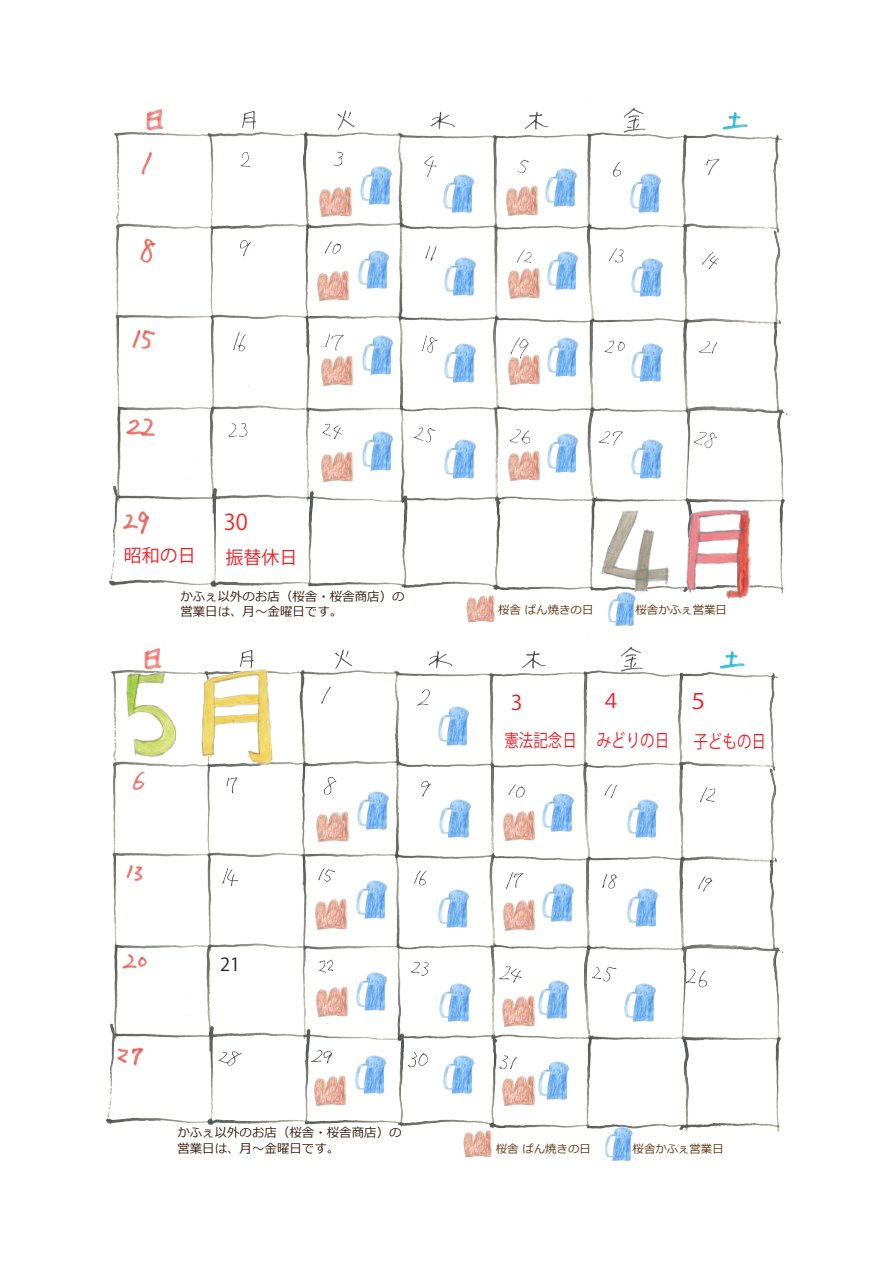
<style>
.page{position:relative;width:893px;height:1263px;background:#fff}
.page>*{position:absolute;margin:0;border:0;box-sizing:border-box;transform-origin:0 0}
.t1{font:21.75px "Koz Go Pro";color:#ee2928}
.t2{font:21.3px "Koz Go Pro";color:#ee1d23;scale:1.05 1}
.t3{font:20.25px "Koz Go Pro";color:#ee1d23;scale:1.05 1}
.t4{font:19.65px "Koz Go Pro";color:#ee1d23}
.t5{font:18px "Koz Go Pro";color:#ee1d23;scale:.81 1}
.t6{font:18px "Koz Go Pro";color:#ee1d23}
.t7{font:18px "Koz Go Pro";color:#231f20}
.t8{font:12.45px/15.6px "Meiryo";color:#3a2111}
.t9{font:11.4px "Meiryo";color:#603711}
</style>
<div class="page">
<img style="left:608px;top:611px;width:26px;height:15px">
<img style="left:466px;top:611px;width:29px;height:12px">
<img style="left:146px;top:98px;width:595px;height:25px">
<img style="left:108px;top:123px;width:680px;height:488px">
<img style="left:122px;top:150px;width:612px;height:420px">
<img style="left:360px;top:333px;width:38px;height:43px">
<img style="left:317px;top:352px;width:41px;height:38px">
<img style="left:442px;top:341px;width:38px;height:43px">
<img style="left:360px;top:429px;width:38px;height:43px">
<img style="left:317px;top:448px;width:41px;height:38px">
<img style="left:442px;top:437px;width:38px;height:43px">
<div style="left:221px;top:502px;width:50px;height:36px;background:#fff"></div>
<div style="left:316px;top:504px;width:44px;height:37px;background:#fff"></div>
<img style="left:356px;top:247px;width:38px;height:44px">
<img style="left:313px;top:266px;width:41px;height:39px">
<img style="left:595px;top:502px;width:159px;height:102px">
<img style="left:105px;top:670px;width:679px;height:462px">
<img style="left:144px;top:637px;width:607px;height:58px">
<img style="left:117px;top:686px;width:601px;height:383px">
<img style="left:435px;top:704px;width:39px;height:43px">
<img style="left:440px;top:1052px;width:39px;height:44px">
<img style="left:535px;top:1058px;width:39px;height:44px">
<img style="left:309px;top:1071px;width:41px;height:38px">
<img style="left:603px;top:1124px;width:33px;height:37px">
<img style="left:460px;top:1126px;width:36px;height:32px">
<img style="left:352px;top:1052px;width:38px;height:44px">
<img style="left:353px;top:969px;width:38px;height:43px">
<img style="left:311px;top:982px;width:41px;height:39px">
<img style="left:312px;top:807px;width:41px;height:38px">
<img style="left:540px;top:790px;width:38px;height:44px">
<img style="left:498px;top:806px;width:41px;height:38px">
<img style="left:624px;top:885px;width:38px;height:44px">
<img style="left:540px;top:880px;width:38px;height:43px">
<img style="left:498px;top:896px;width:41px;height:38px">
<div style="left:220px;top:952px;width:43px;height:34px;background:#fff"></div>
<img style="left:437px;top:980px;width:38px;height:43px">
<img style="left:535px;top:977px;width:39px;height:44px">
<img style="left:498px;top:992px;width:41px;height:38px">
<div style="left:504px;top:688px;width:28px;height:28px;background:#fff"></div>
<div style="left:591px;top:686px;width:41px;height:32px;background:#fff"></div>
<div style="left:687px;top:688px;width:41px;height:32px;background:#fff"></div>
<img style="left:498px;top:1071px;width:41px;height:38px">
<img style="left:353px;top:877px;width:39px;height:44px">
<img style="left:310px;top:895px;width:42px;height:38px">
<img style="left:624px;top:796px;width:38px;height:44px">
<img style="left:117px;top:666px;width:159px;height:101px">
<h1 class="t1" style="left:224px;top:508px;width:26px">30</h1>
<h3 class="t6" style="left:124px;top:544px;width:73px">昭和の日</h3>
<h3 class="t6" style="left:225px;top:545px;width:73px">振替休日</h3>
<p class="t8" style="left:180px;top:589px;width:226px">かふぇ以外のお店（桜舎・桜舎商店）の営業日は、月～金曜日です。</p>
<h3 class="t7" style="left:220px;top:952px;width:21px">21</h3>
<p class="t8" style="left:177px;top:1125px;width:226px">かふぇ以外のお店（桜舎・桜舎商店）の営業日は、月～金曜日です。</p>
<p class="t9" style="left:498px;top:602px;width:97px">桜舎 ぱん焼きの日</p>
<p class="t9" style="left:635px;top:602px;width:93px">桜舎かふぇ営業日</p>
<h3 class="t3" style="left:511px;top:689px;width:13px">3</h3>
<h3 class="t4" style="left:601px;top:688px;width:21px">４</h3>
<h2 class="t2" style="left:687px;top:687px;width:23px">５</h2>
<h3 class="t5" style="left:504px;top:729px;width:205px">憲法記念日 みどりの日</h3>
<h3 class="t5" style="left:693px;top:729px;width:91px">子どもの日</h3>
<p class="t9" style="left:496px;top:1141px;width:97px">桜舎 ぱん焼きの日</p>
<p class="t9" style="left:633px;top:1141px;width:93px">桜舎かふぇ営業日</p>
</div>
